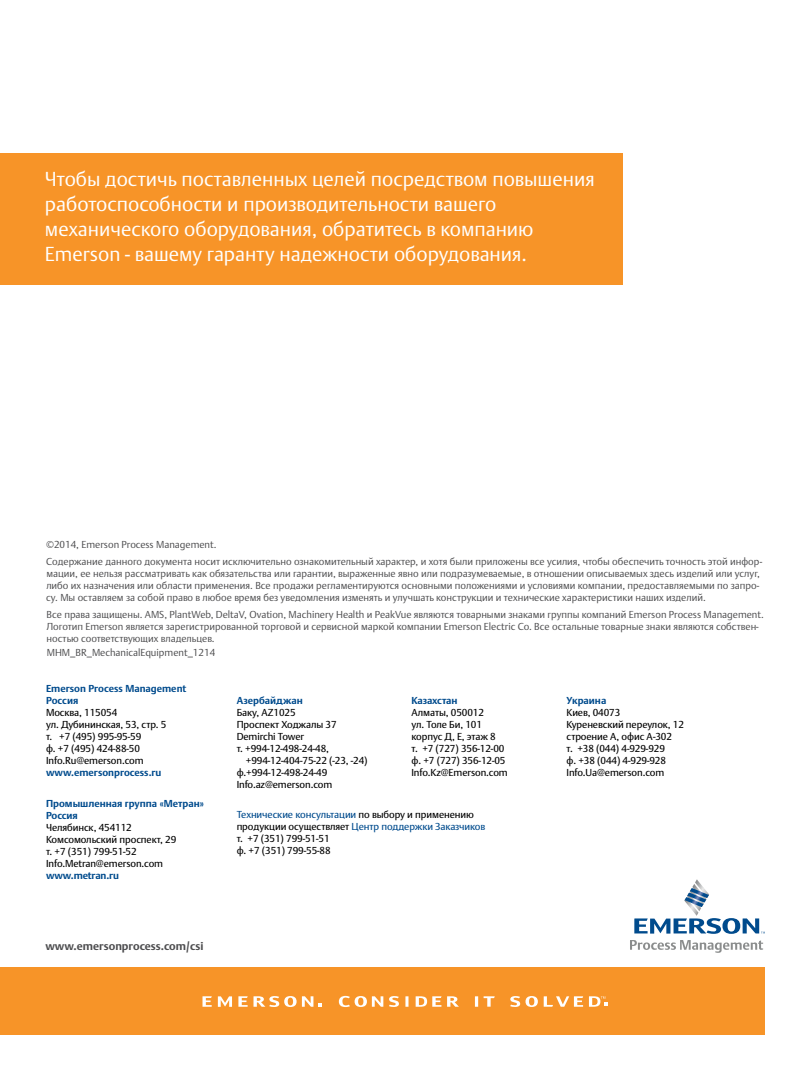
<style>
.page{position:relative;width:810px;height:1080px;background:#fff}
.page>*{position:absolute;margin:0;border:0;box-sizing:border-box;transform-origin:0 0}
.t1{font:300 20px/25px "DTL Argo CT";color:#fff}
.t2{font:700 11.25px "DTL Argo CT";color:#4d4d4f}
.t3{font:300 10px/12px "DTL Argo CT";color:#4d4d4f}
.t4{font:10px/12px "DTL Argo CT";letter-spacing:-.01em;color:#000}
.t5{font:700 10px/12px "DTL Argo CT";color:#004b8d}
.s1{color:#004b8d}
</style>
<div class="page">
<div style="left:0;top:968px;width:765px;height:67px;background:#f79428"></div>
<svg style="left:238px;top:996px;width:10px;height:11px"></svg>
<svg style="left:203px;top:996px;width:9px;height:11px"></svg>
<svg style="left:218px;top:996px;width:14px;height:11px"></svg>
<svg style="left:526px;top:996px;width:12px;height:11px"></svg>
<svg style="left:389px;top:996px;width:10px;height:11px"></svg>
<svg style="left:510px;top:996px;width:10px;height:11px"></svg>
<svg style="left:405px;top:996px;width:4px;height:11px"></svg>
<svg style="left:475px;top:996px;width:3px;height:11px"></svg>
<svg style="left:484px;top:996px;width:11px;height:11px"></svg>
<svg style="left:544px;top:996px;width:39px;height:11px"></svg>
<svg style="left:416px;top:996px;width:43px;height:11px"></svg>
<svg style="left:339px;top:996px;width:44px;height:11px"></svg>
<svg style="left:254px;top:996px;width:67px;height:11px"></svg>
<svg style="left:589px;top:996px;width:19px;height:11px"></svg>
<svg style="left:634px;top:879px;width:131px;height:55px"></svg>
<svg style="left:630px;top:940px;width:133px;height:13px"></svg>
<div style="left:0;top:153px;width:623px;height:132px;background:#f79428"></div>
<h1 class="t1" style="left:45px;top:167px;width:551px">Чтобы достичь поставленных целей посредством повышения работоспособности и производительности вашего механического оборудования, обратитесь в компанию Emerson - вашему гаранту надежности оборудования.</h1>
<p class="t3" style="left:46px;top:536px;width:718px;line-height:17px">©2014, Emerson Process Management.<br>Содержание данного документа носит исключительно ознакомительный характер, и хотя были приложены все усилия, чтобы обеспечить точность этой инфор-</p>
<p class="t3" style="left:46px;top:567px;width:715px;text-align:justify">мации, ее нельзя рассматривать как обязательства или гарантии, выраженные явно или подразумеваемые, в отношении описываемых здесь изделий или услуг, либо их назначения или области применения. Все продажи регламентируются основными положениями и условиями компании, предоставляемыми по запро&shy;су. Мы оставляем за собой право в любое время без уведомления изменять и улучшать конструкции и технические характеристики наших изделий.</p>
<p class="t3" style="left:46px;top:608px;width:719px">Все права защищены. AMS, PlantWeb, DeltaV, Ovation, Machinery Health и PeakVue являются товарными знаками группы компаний Emerson Process Management.<br>Логотип Emerson является зарегистрированной торговой и сервисной маркой компании Emerson Electric Co. Все остальные товарные знаки являются собствен&shy;ностью соответствующих владельцев.</p>
<p class="t3" style="left:47px;top:646px;width:170px">MHM_BR_MechanicalEquipment_1214</p>
<p class="t5" style="left:46px;top:682px;width:142px">Emerson Process Management<br>Россия</p>
<p class="t4" style="left:46px;top:706px;width:122px">Москва, 115054<br>ул. Дубининская, 53, стр. 5 т. +7 (495) 995-95-59<br>ф. +7 (495) 424-88-50<br>Info.Ru@emerson.com</p>
<p class="t5" style="left:46px;top:766px;width:117px">www.emersonprocess.ru</p>
<p class="t5" style="left:237px;top:694px;width:68px">Азербайджан</p>
<p class="t4" style="left:237px;top:706px;width:60px">Баку, AZ1025</p>
<p class="t4" style="left:237px;top:718px;width:101px">Проспект Ходжалы 37</p>
<p class="t4" style="left:237px;top:730px;width:69px">Demirchi Tower</p>
<p class="t4" style="left:237px;top:742px;width:94px">т. +994-12-498-24-48,</p>
<p class="t4" style="left:246px;top:754px;width:123px">+994-12-404-75-22 (-23, -24)</p>
<p class="t4" style="left:237px;top:766px;width:92px">ф.+994-12-498-24-49</p>
<p class="t4" style="left:237px;top:778px;width:97px">Info.az@emerson.com</p>
<p class="t5" style="left:412px;top:694px;width:47px">Казахстан</p>
<p class="t4" style="left:412px;top:706px;width:98px">Алматы, 050012<br>ул. Толе Би, 101 корпус Д, Е, этаж 8<br>т. +7 (727) 356-12-00 ф. +7 (727) 356-12-05<br>Info.Kz@Emerson.com</p>
<p class="t5" style="left:567px;top:694px;width:41px">Украина</p>
<p class="t4" style="left:567px;top:706px;width:119px">Киев, 04073<br>Куреневский переулок, 12 строение А, офис A-302<br>т. +38 (044) 4-929-929<br>ф. +38 (044) 4-929-928<br>Info.Ua@emerson.com</p>
<p class="t5" style="left:46px;top:797px;width:159px">Промышленная группа «Метран»<br>Россия</p>
<p class="t4" style="left:46px;top:821px;width:132px">Челябинск, 454112<br>Комсомольский проспект, 29 т. +7 (351) 799-51-52<br>Info.Metran@emerson.com</p>
<p class="t5" style="left:46px;top:869px;width:75px">www.metran.ru</p>
<p class="t2" style="left:45px;top:939px;width:160px">www.emersonprocess.com/csi</p>
<p class="t4" style="left:237px;top:808px;width:250px"><span class="s1">Технические консультации</span> по выбору и применению продукции осуществляет <span class="s1">Центр поддержки Заказчиков </span>т. +7 (351) 799-51-51<br>ф. +7 (351) 799-55-88</p>
</div>
